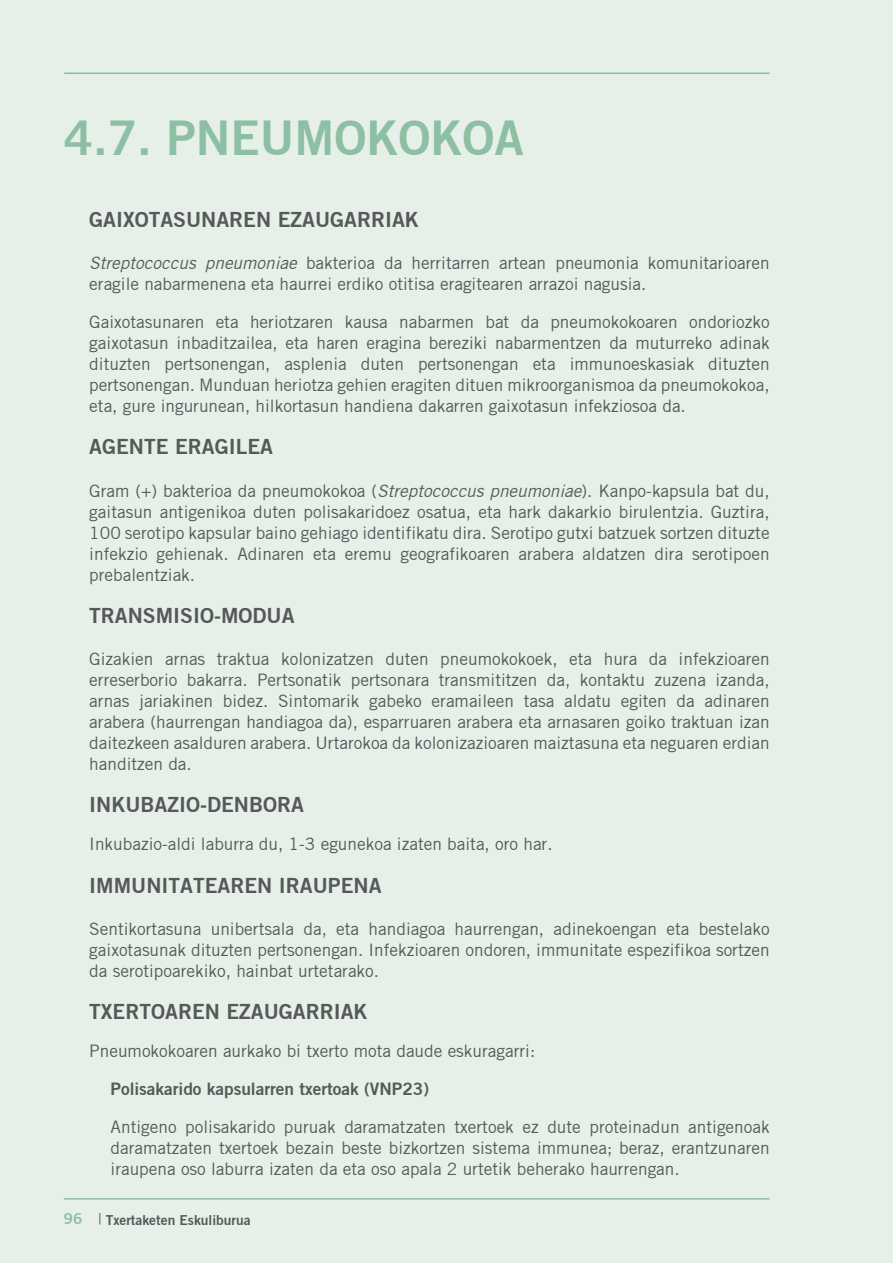
<style>
.page{position:relative;width:893px;height:1263px;background:#e6f0e9}
.page>*{position:absolute;margin:0;border:0;box-sizing:border-box;transform-origin:0 0}
.t1{font:48px "Trade Gothic Bold Two";color:#8dbfa4}
.t2{font:21px "Trade Gothic Bold Two";color:#57585a}
.t3{font:17.25px/21px "Trade Gothic";color:#57585a;text-align:justify}
.t4{font:17.25px "Trade Gothic Bold Two";color:#57585a}
.t5{font:15.3px "Trade Gothic Bold Two";color:#8dbfa4}
.t6{font:13.8px "Trade Gothic Bold Two";color:#57585a}
.s1{font-style:italic}
</style>
<div class="page">
<hr style="left:64px;top:72px;width:706px;height:2px;background:#8dbfa4">
<hr style="left:64px;top:1198px;width:706px;height:1px;background:#8dbfa4">
<h1 class="t1" style="left:64px;top:108px;width:461px">4.7. PNEUMOKOKOA</h1>
<p class="t2" style="left:89px;top:206px;width:331px">GAIXOTASUNAREN EZAUGARRIAK</p>
<p class="t3" style="left:89px;top:252px;width:682px"><span class="s1">Streptococcus pneumoniae</span> bakterioa da herritarren artean pneumonia komunitarioaren eragile nabarmenena eta haurrei erdiko otitisa eragitearen arrazoi nagusia.</p>
<p class="t3" style="left:89px;top:311px;width:682px">Gaixotasunaren eta heriotzaren kausa nabarmen bat da pneumokokoaren ondoriozko gaixotasun inbaditzailea, eta haren eragina bereziki nabarmentzen da muturreko adinak dituzten pertsonengan, asplenia duten pertsonengan eta immunoeskasiak dituzten pertsonengan. Munduan heriotza gehien eragiten dituen mikroorganismoa da pneumokokoa, eta, gure ingurunean, hilkortasun handiena dakarren gaixotasun infekziosoa da.</p>
<p class="t2" style="left:89px;top:434px;width:185px">AGENTE ERAGILEA</p>
<p class="t3" style="left:89px;top:480px;width:682px">Gram (+) bakterioa da pneumokokoa (<span class="s1">Streptococcus pneumoniae</span>). Kanpo-kapsula bat du, gaitasun antigenikoa duten polisakaridoez osatua, eta hark dakarkio birulentzia. Guztira, 100 serotipo kapsular baino gehiago identifikatu dira. Serotipo gutxi batzuek sortzen dituzte infekzio gehienak. Adinaren eta eremu geografikoaren arabera aldatzen dira serotipoen prebalentziak.</p>
<p class="t2" style="left:89px;top:602px;width:207px">TRANSMISIO-MODUA</p>
<p class="t3" style="left:89px;top:648px;width:682px">Gizakien arnas traktua kolonizatzen duten pneumokokoek, eta hura da infekzioaren erreserborio bakarra. Pertsonatik pertsonara transmititzen da, kontaktu zuzena izanda, arnas jariakinen bidez. Sintomarik gabeko eramaileen tasa aldatu egiten da adinaren arabera (haurrengan handiagoa da), esparruaren arabera eta arnasaren goiko traktuan izan daitezkeen asalduren arabera. Urtarokoa da kolonizazioaren maiztasuna eta neguaren erdian handitzen da.</p>
<p class="t2" style="left:89px;top:792px;width:216px">INKUBAZIO-DENBORA</p>
<p class="t3" style="left:89px;top:834px;width:465px">Inkubazio-aldi laburra du, 1-3 egunekoa izaten baita, oro har.</p>
<p class="t2" style="left:89px;top:872px;width:294px">IMMUNITATEAREN IRAUPENA</p>
<p class="t3" style="left:89px;top:918px;width:682px">Sentikortasuna unibertsala da, eta handiagoa haurrengan, adinekoengan eta bestelako gaixotasunak dituzten pertsonengan. Infekzioaren ondoren, immunitate espezifikoa sortzen da serotipoarekiko, hainbat urtetarako.</p>
<p class="t2" style="left:89px;top:999px;width:280px">TXERTOAREN EZAUGARRIAK</p>
<p class="t3" style="left:89px;top:1040px;width:448px">Pneumokokoaren aurkako bi txerto mota daude eskuragarri:</p>
<p class="t4" style="left:111px;top:1078px;width:320px">Polisakarido kapsularren txertoak (VNP23)</p>
<p class="t3" style="left:111px;top:1116px;width:661px">Antigeno polisakarido puruak daramatzaten txertoek ez dute proteinadun antigenoak daramatzaten txertoek bezain beste bizkortzen sistema immunea; beraz, erantzunaren iraupena oso laburra izaten da eta oso apala 2 urtetik beherako haurrengan.</p>
<p class="t5" style="left:64px;top:1209px;width:20px">96</p>
<p class="t6" style="left:106px;top:1211px;width:146px">Txertaketen Eskuliburua</p>
</div>
